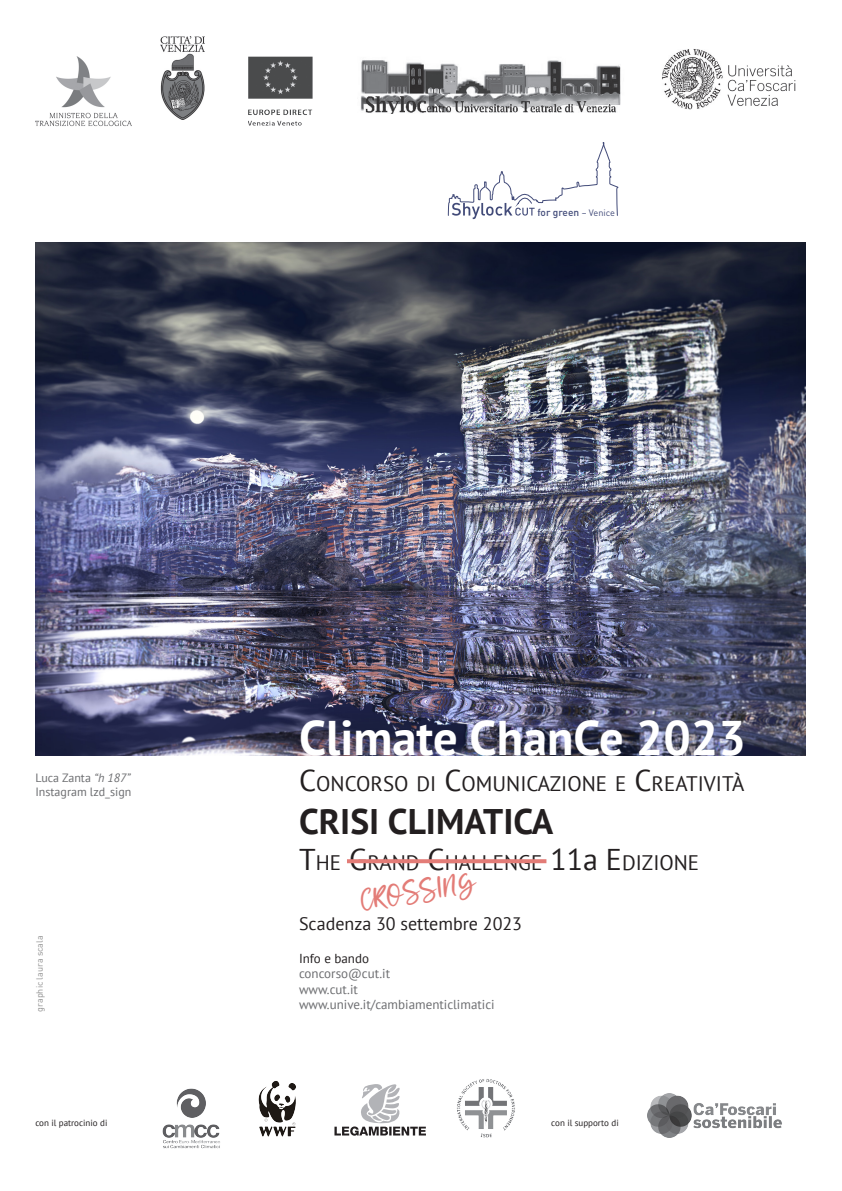
<style>
.page{position:relative;width:842px;height:1191px;background:#fff}
.page>*{position:absolute;margin:0;border:0;box-sizing:border-box;transform-origin:0 0}
.t1{font:700 48.5px "PT Sans";color:#fff}
.t2{font:700 35.5px "PT Sans";color:#231f20}
.t3{font:30px "feelinglonely";color:#e37c77}
.t4{font:21px "PT Sans";color:#231f20}
.t5{font:18px "PT Sans";color:#231f20}
.t6{font:13px "PT Sans";color:#6c6d70}
.t7{font:13px "PT Sans";color:#231f20}
.t8{font:12px "PT Sans";color:#6c6d70}
.t9{font:500 10.1px "DIN";color:#424b79}
.t10{font:9px "PT Sans";color:#231f20}
.t11{font:9px "DIN";color:#8f8f8f}
.s1{font-weight:400;font-size:9.2px}
.s2{font-style:italic}
.s3{font-size:30px}
</style>
<div class="page">
<img style="left:35px;top:242px;width:770px;height:513px">
<svg style="left:347px;top:859px;width:199px;height:4px"></svg>
<img style="left:258px;top:1081px;width:38px;height:56px">
<img style="left:162px;top:1088px;width:58px;height:61px">
<img style="left:457px;top:1079px;width:58px;height:59px">
<svg style="left:334px;top:1084px;width:92px;height:51px"></svg>
<img style="left:648px;top:1093px;width:134px;height:44px">
<img style="left:361px;top:60px;width:260px;height:53px">
<img style="left:248px;top:56px;width:64px;height:70px">
<img style="left:35px;top:56px;width:97px;height:71px">
<img style="left:662px;top:49px;width:61px;height:61px">
<img style="left:727px;top:65px;width:69px;height:41px">
<img style="left:160px;top:36px;width:44px;height:83px">
<svg style="left:447px;top:142px;width:172px;height:78px"></svg>
<p class="t9" style="left:537px;top:206px;width:79px">for green <span class="s1">– Venice</span></p>
<p class="t8" style="left:35px;top:770px;width:96px">Luca Zanta <span class="s2">“h 187”</span></p>
<p class="t8" style="left:35px;top:784px;width:98px">Instagram lzd_sign</p>
<p class="t11" style="left:34px;top:1011px;width:78px;rotate:-90deg">graphic laura scala</p>
<p class="t1" style="left:299px;top:706px;width:448px">Climate ChanCe 2023</p>
<p class="t4" style="left:299px;top:770px;width:447px"><span class="s3">C</span>ONCORSO DI <span class="s3">C</span>OMUNICAZIONE E <span class="s3">C</span>REATIVITÀ</p>
<p class="t2" style="left:299px;top:798px;width:256px">CRISI CLIMATICA</p>
<p class="t4" style="left:299px;top:849px;width:402px"><span class="s3">T</span>HE <span class="s3">G</span>RAND <span class="s3">C</span>HALLENGE <span class="s3">11</span><span class="s3">a</span> <span class="s3">E</span> DIZIONE</p>
<p class="t3" style="left:358px;top:881px;width:118px;rotate:-9deg">CROSSING</p>
<p class="t5" style="left:299px;top:912px;width:225px">Scadenza 30 settembre 2023</p>
<p class="t7" style="left:299px;top:949px;width:71px">Info e bando</p>
<p class="t6" style="left:299px;top:965px;width:93px">concorso@cut.it</p>
<p class="t6" style="left:299px;top:980px;width:60px">www.cut.it</p>
<p class="t6" style="left:299px;top:996px;width:197px">www.unive.it/cambiamenticlimatici</p>
<p class="t10" style="left:35px;top:1116px;width:74px">con il patrocinio di</p>
<p class="t10" style="left:551px;top:1116px;width:69px">con il supporto di</p>
</div>
